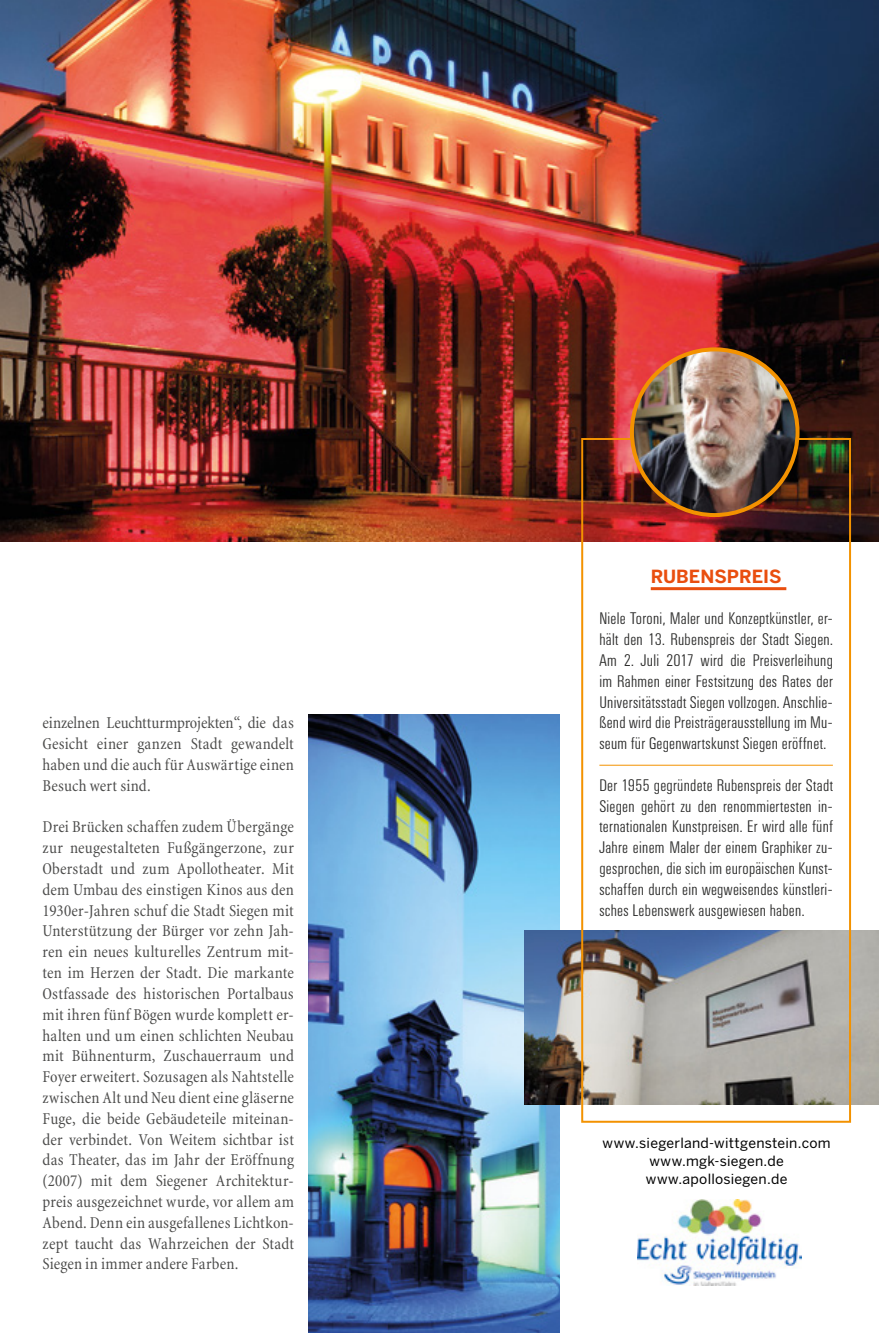
<style>
.page{position:relative;width:879px;height:1333px;background:#fff}
.page>*{position:absolute;margin:0;border:0;box-sizing:border-box;transform-origin:0 0}
.t1{font:700 18px "Benton Sans";color:#e94e0f}
.t2{font:condensed 16.8px/20.8px "Minion";letter-spacing:.01em;color:#4a4a49;text-align:justify}
.t3{font:300 16.6px/20.8px "Univers Condensed BQ";letter-spacing:.02em;color:#282827;text-align:justify}
.t4{font:14px/18px "Benton Sans";letter-spacing:.02em;color:#000;text-align:center}
</style>
<div class="page">
<img style="left:308px;top:714px;width:251px;height:618px">
<img style="left:0;top:0;width:879px;height:541px">
<img style="left:524px;top:930px;width:355px;height:174px">
<div style="left:581px;top:438px;width:270px;height:684px;border:2px solid #f39200"></div>
<hr style="left:651px;top:587px;width:135px;height:3px;background:#e94e0f">
<hr style="left:599px;top:764px;width:234px;height:1px;background:#f39200">
<img style="left:632px;top:349px;width:165px;height:166px;border-radius:83px">
<div style="left:630px;top:347px;width:169px;height:170px;border:4px solid #f39200;border-radius:50%"></div>
<img style="left:638px;top:1199px;width:164px;height:86px">
<p class="t2" style="left:43px;top:713px;width:253px">einzelnen Leuchtturmprojekten“, die das Gesicht einer ganzen Stadt gewandelt haben und die auch für Auswärtige einen Besuch wert sind.</p>
<p class="t2" style="left:43px;top:817px;width:253px">Drei Brücken schaffen zudem Übergänge zur neugestalteten Fußgängerzone, zur Oberstadt und zum Apollotheater. Mit dem Umbau des einstigen Kinos aus den 1930er-Jahren schuf die Stadt Siegen mit Unterstützung der Bürger vor zehn Jah&shy;ren ein neues kulturelles Zentrum mit&shy;ten im Herzen der Stadt. Die markante Ostfassade des historischen Portalbaus mit ihren fünf Bögen wurde komplett er&shy;halten und um einen schlichten Neubau mit Bühnenturm, Zuschauerraum und Foyer erweitert. Sozusagen als Nahtstelle zwischen Alt und Neu dient eine gläserne Fuge, die beide Gebäudeteile miteinan&shy;der verbindet. Von Weitem sichtbar ist das Theater, das im Jahr der Eröffnung (2007) mit dem Siegener Architektur&shy;preis ausgezeichnet wurde, vor allem am Abend. Denn ein ausgefallenes Lichtkon&shy;zept taucht das Wahrzeichen der Stadt Siegen in immer andere Farben.</p>
<p class="t1" style="left:651px;top:565px;width:132px">RUBENSPREIS</p>
<p class="t3" style="left:599px;top:608px;width:235px">Niele Toroni, Maler und Konzeptkünstler, er&shy;hält den 13. Rubenspreis der Stadt Siegen.<br>Am 2. Juli 2017 wird die Preisverleihung im Rahmen einer Festsitzung des Rates der Universitätsstadt Siegen vollzogen. Anschlie&shy;ßend wird die Preisträgerausstellung im Mu&shy;seum für Gegenwartskunst Siegen eröffnet.</p>
<p class="t3" style="left:599px;top:775px;width:235px">Der 1955 gegründete Rubenspreis der Stadt Siegen gehört zu den renommiertesten in&shy;ternationalen Kunstpreisen. Er wird alle fünf Jahre einem Maler der einem Graphiker zu&shy;gesprochen, die sich im europäischen Kunst&shy;schaffen durch ein wegweisendes künstleri&shy;sches Lebenswerk ausgewiesen haben.</p>
<p class="t4" style="left:602px;top:1133px;width:230px">www.siegerland-wittgenstein.com www.mgk-siegen.de www.apollosiegen.de</p>
</div>
